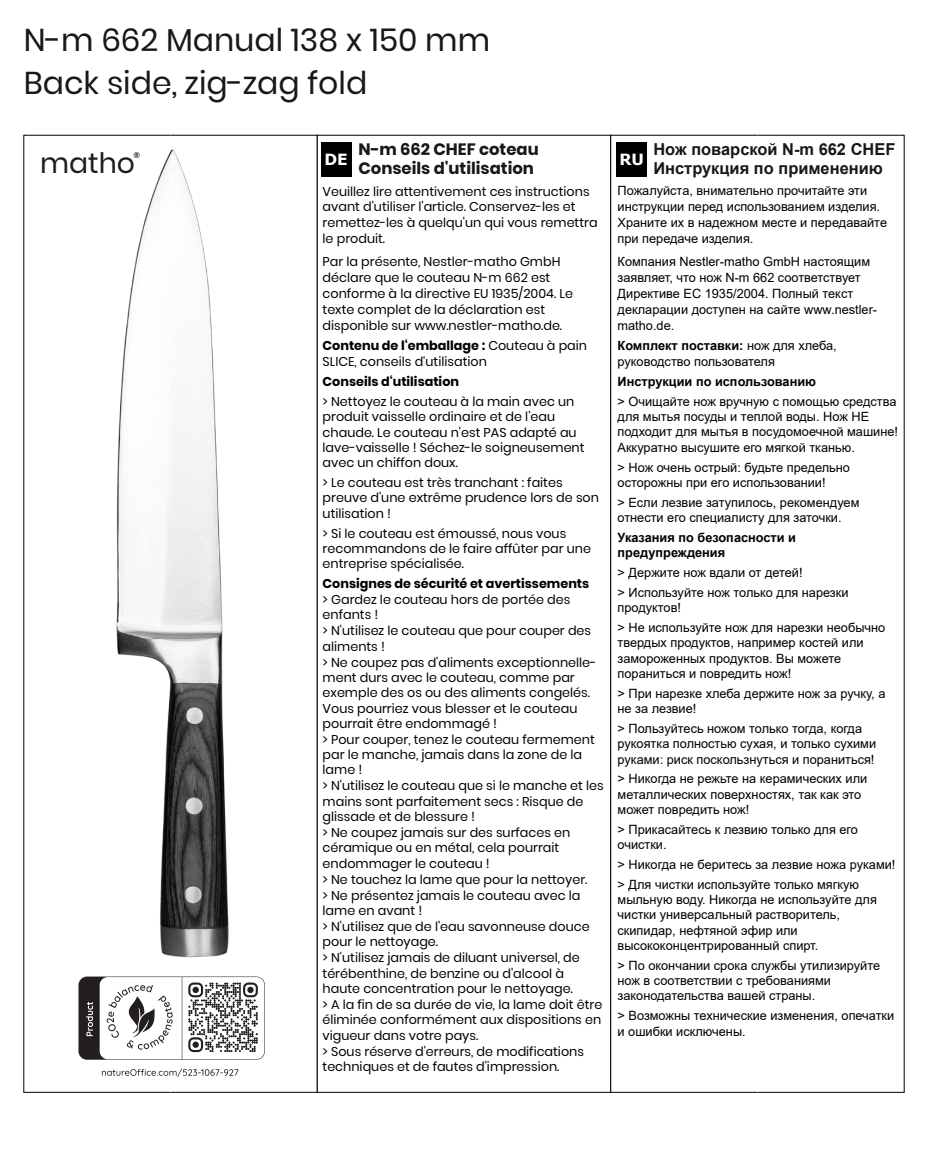
<style>
.page{position:relative;width:928px;height:1157px;background:#fff}
.page>*{position:absolute;margin:0;border:0;box-sizing:border-box;transform-origin:0 0}
.t1{font:31.5px/42.3px "Poppins";color:#1a171b}
.t2{font:28.12px "Poppins";color:#1b1e1d}
.t3{font:700 16.43px/19.8px "Arial";color:#1a171b}
.t4{font:700 16.43px/19.8px "Poppins";color:#1a171b}
.t5{font:700 15.3px "Verdana";color:#fff}
.t6{font:12.83px/15.5px "Poppins";color:#000}
.t7{font:12.83px/15.3px "Arial";color:#000}
.t8{font:700 12.83px/15.3px "Arial";color:#000}
.t9{font:700 12.83px "Poppins";color:#000}
.t10{font:700 8.1px "Poppins";color:#1b1e1d}
.s1{font-weight:700}
</style>
<div class="page">
<div style="left:317px;top:135px;width:147px;height:957px;background:#fff;border:1px solid #000"></div>
<div style="left:610px;top:135px;width:148px;height:957px;background:#fff;border:1px solid #000"></div>
<div style="left:321px;top:142px;width:31px;height:34px;background:#000"></div>
<div style="left:616px;top:142px;width:30px;height:35px;background:#000"></div>
<img style="left:116px;top:148px;width:113px;height:810px">
<svg style="left:102px;top:1068px;width:136px;height:8px"></svg>
<svg style="left:78px;top:976px;width:187px;height:83px"></svg>
<div style="left:192px;top:1041px;width:7px;height:6px;background:#231f20;border-radius:50%"></div>
<h1 class="t1" style="left:24px;top:19px;width:468px">N-m 662 Manual 138 x 150 mm<br>Back side, zig-zag fold</h1>
<h2 class="t2" style="left:40px;top:147px;width:96px">matho</h2>
<p class="t10" style="left:133px;top:150px;width:8px">®</p>
<p class="t5" style="left:324px;top:149px;width:25px">DE</p>
<p class="t4" style="left:358px;top:139px;width:182px">N-m 662 CHEF coteau<br>Conseils d'utilisation</p>
<p class="t6" style="left:323px;top:183px;width:276px">Veuillez lire attentivement ces instructions avant d'utiliser l'article. Conservez-les et remettez-les à quelqu'un qui vous remettra le produit.</p>
<p class="t6" style="left:323px;top:254px;width:252px">Par la présente, Nestler-matho GmbH déclare que le couteau N-m 662 est conforme à la directive EU 1935/2004. Le texte complet de la déclaration est disponible sur www.nestler-matho.de.</p>
<p class="t6" style="left:323px;top:338px;width:266px"><span class="s1">Contenu de l‘emballage :</span> Couteau à pain<br>SLICE, conseils d‘utilisation</p>
<p class="t9" style="left:323px;top:374px;width:138px">Conseils d‘utilisation</p>
<p class="t6" style="left:323px;top:394px;width:263px">&gt; Nettoyez le couteau à la main avec un produit vaisselle ordinaire et de l'eau chaude. Le couteau n'est PAS adapté au lave-vaisselle ! Séchez-le soigneusement avec un chiffon doux.</p>
<p class="t6" style="left:323px;top:475px;width:278px">&gt; Le couteau est très tranchant : faites preuve d'une extrême prudence lors de son utilisation !</p>
<p class="t6" style="left:323px;top:525px;width:270px">&gt; Si le couteau est émoussé, nous vous recommandons de le faire affûter par une entreprise spécialisée.</p>
<p class="t9" style="left:323px;top:576px;width:268px">Consignes de sécurité et avertissements</p>
<p class="t6" style="left:323px;top:591px;width:283px">&gt; Gardez le couteau hors de portée des enfants !<br>&gt; N'utilisez le couteau que pour couper des aliments !<br>&gt; Ne coupez pas d'aliments exceptionnelle&shy;ment durs avec le couteau, comme par exemple des os ou des aliments congelés.<br>Vous pourriez vous blesser et le couteau pourrait être endommagé !<br>&gt; Pour couper, tenez le couteau fermement par le manche, jamais dans la zone de la lame !<br>&gt; N'utilisez le couteau que si le manche et les mains sont parfaitement secs : Risque de glissade et de blessure !<br>&gt; Ne coupez jamais sur des surfaces en céramique ou en métal, cela pourrait endommager le couteau !<br>&gt; Ne touchez la lame que pour la nettoyer.<br>&gt; Ne présentez jamais le couteau avec la lame en avant !<br>&gt; N'utilisez que de l'eau savonneuse douce pour le nettoyage.<br>&gt; N'utilisez jamais de diluant universel, de térébenthine, de benzine ou d'alcool à haute concentration pour le nettoyage.<br>&gt; A la fin de sa durée de vie, la lame doit être éliminée conformément aux dispositions en vigueur dans votre pays.<br>&gt; Sous réserve d'erreurs, de modifications techniques et de fautes d'impression.</p>
<p class="t5" style="left:619px;top:149px;width:26px">RU</p>
<p class="t3" style="left:653px;top:139px;width:243px">Нож поварской N-m 662 CHEF<br>Инструкция по применению</p>
<p class="t7" style="left:617px;top:183px;width:271px;line-height:16px">Пожалуйста, внимательно прочитайте эти инструкции перед использованием изделия.<br>Храните их в надежном месте и передавайте при передаче изделия.</p>
<p class="t7" style="left:617px;top:253px;width:261px;line-height:16px">Компания Nestler-matho GmbH настоящим заявляет, что нож N-m 662 соответствует Директиве ЕС 1935/2004. Полный текст декларации доступен на сайте www.nestler&shy;matho.de.</p>
<p class="t7" style="left:617px;top:338px;width:221px;line-height:16px"><span class="s1">Комплект поставки:</span> нож для хлеба, руководство пользователя</p>
<p class="t8" style="left:617px;top:374px;width:200px">Инструкции по использованию</p>
<p class="t7" style="left:617px;top:393px;width:282px">&gt; Очищайте нож вручную с помощью средства для мытья посуды и теплой воды. Нож НЕ подходит для мытья в посудомоечной машине!<br>Аккуратно высушите его мягкой тканью.</p>
<p class="t7" style="left:617px;top:459px;width:234px">&gt; Нож очень острый: будьте предельно осторожны при его использовании!</p>
<p class="t7" style="left:617px;top:494px;width:243px">&gt; Если лезвие затупилось, рекомендуем отнести его специалисту для заточки.</p>
<p class="t8" style="left:617px;top:530px;width:180px">Указания по безопасности и предупреждения</p>
<p class="t7" style="left:617px;top:562px;width:232px;line-height:19.8px">&gt; Держите нож вдали от детей!<br>&gt; Используйте нож только для нарезки</p>
<p class="t7" style="left:617px;top:597px;width:269px;line-height:19.8px">продуктов!<br>&gt; Не используйте нож для нарезки необычно</p>
<p class="t7" style="left:617px;top:635px;width:248px">твердых продуктов, например костей или замороженных продуктов. Вы можете пораниться и повредить нож!</p>
<p class="t7" style="left:617px;top:685px;width:269px">&gt; При нарезке хлеба держите нож за ручку, а не за лезвие!</p>
<p class="t7" style="left:617px;top:720px;width:260px">&gt; Пользуйтесь ножом только тогда, когда рукоятка полностью сухая, и только сухими руками: риск поскользнуться и пораниться!</p>
<p class="t7" style="left:617px;top:771px;width:251px">&gt; Никогда не режьте на керамических или металлических поверхностях, так как это может повредить нож!</p>
<p class="t7" style="left:617px;top:821px;width:242px">&gt; Прикасайтесь к лезвию только для его очистки.</p>
<p class="t7" style="left:617px;top:854px;width:279px;line-height:19.8px">&gt; Никогда не беритесь за лезвие ножа руками! &gt; Для чистки используйте только мягкую</p>
<p class="t7" style="left:617px;top:891px;width:261px">мыльную воду. Никогда не используйте для чистки универсальный растворитель, скипидар, нефтяной эфир или высококонцентрированный спирт.</p>
<p class="t7" style="left:617px;top:957px;width:264px">&gt; По окончании срока службы утилизируйте нож в соответствии с требованиями законодательства вашей страны.</p>
<p class="t7" style="left:617px;top:1008px;width:278px">&gt; Возможны технические изменения, опечатки и ошибки исключены.</p>
</div>
